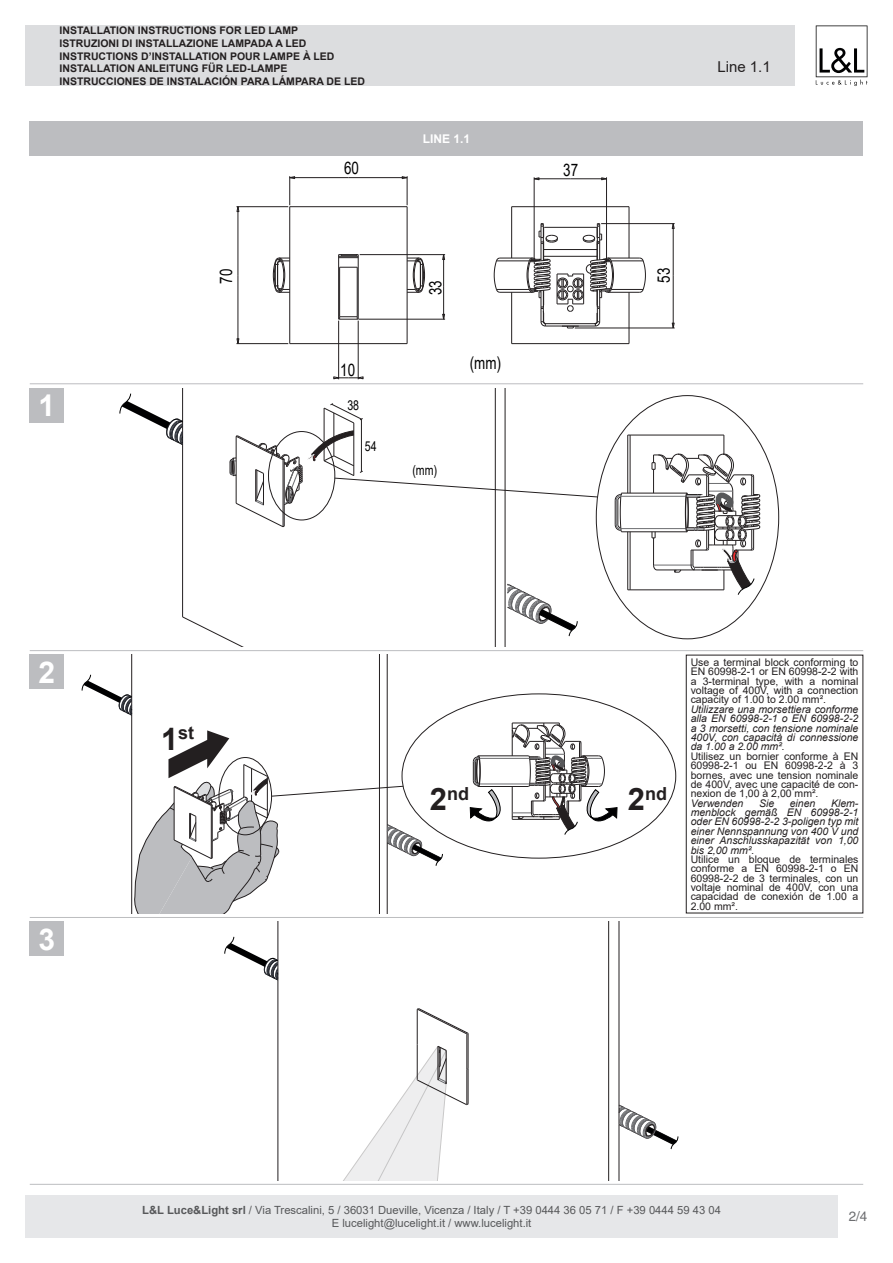
<style>
.page{position:relative;width:893px;height:1263px;background:#fff}
.page>*{position:absolute;margin:0;border:0;box-sizing:border-box;transform-origin:0 0}
.t1{font:700 30px "Arial";color:#fff}
.t2{font:700 18px "Arial";color:#231f20}
.t3{font:17.25px "Arial";color:#000001;scale:.78 1}
.t4{font:15px "Arial";color:#231f20}
.t5{font:13.65px "Arial";color:#000001;scale:.78 1}
.t6{font:13.5px "Helvetica LT Std";color:#6c6d70}
.t7{font:700 12px "Arial";color:#fff}
.t8{font:11.25px/12.8px "Arial";color:#57585a;text-align:center}
.t9{font:10.5px/9.3px "Arial";color:#231f20;text-align:justify}
.t10{font:italic 10.5px/9.3px "Arial";color:#231f20;text-align:justify}
.t11{font:700 10.5px "Arial";color:#231f20}
.s1{font-size:30.9px}
.s2{font-weight:700}
</style>
<div class="page">
<div style="left:26px;top:1195px;width:812px;height:42px;background:#e6e7e9"></div>
<hr style="left:468px;top:1034px;width:1px;height:35px;background:#231f20">
<hr style="left:417px;top:1044px;width:1px;height:35px;background:#231f20">
<hr style="left:417px;top:1009px;width:1px;height:35px;background:#231f20">
<hr style="left:467px;top:1034px;width:1px;height:35px;background:#231f20">
<svg style="left:417px;top:1008px;width:51px;height:27px"></svg>
<svg style="left:277px;top:1046px;width:192px;height:134px"></svg>
<svg style="left:620px;top:1105px;width:59px;height:45px"></svg>
<hr style="left:278px;top:922px;width:1px;height:258px;background:#231f20">
<hr style="left:619px;top:1124px;width:1px;height:56px;background:#231f20">
<hr style="left:619px;top:922px;width:1px;height:202px;background:#231f20">
<hr style="left:608px;top:922px;width:1px;height:258px;background:#231f20">
<svg style="left:224px;top:934px;width:54px;height:46px"></svg>
<div style="left:26px;top:26px;width:769px;height:60px;background:#dcdddf"></div>
<svg style="left:816px;top:26px;width:51px;height:60px"></svg>
<hr style="left:131px;top:655px;width:1px;height:258px;background:#231f20">
<hr style="left:387px;top:655px;width:1px;height:258px;background:#231f20">
<hr style="left:379px;top:655px;width:1px;height:258px;background:#231f20">
<svg style="left:81px;top:672px;width:51px;height:43px"></svg>
<svg style="left:134px;top:723px;width:483px;height:190px"></svg>
<hr style="left:505px;top:388px;width:1px;height:258px;background:#231f20">
<hr style="left:495px;top:388px;width:1px;height:258px;background:#231f20">
<svg style="left:119px;top:390px;width:641px;height:256px"></svg>
<svg style="left:273px;top:258px;width:16px;height:35px"></svg>
<svg style="left:408px;top:258px;width:17px;height:35px"></svg>
<hr style="left:289px;top:207px;width:1px;height:137px;background:#231f20">
<hr style="left:290px;top:206px;width:117px;height:1px;background:#231f20">
<hr style="left:407px;top:207px;width:1px;height:137px;background:#231f20">
<hr style="left:290px;top:343px;width:117px;height:1px;background:#231f20">
<hr style="left:358px;top:255px;width:1px;height:64px;background:#231f20">
<svg style="left:339px;top:254px;width:19px;height:4px"></svg>
<hr style="left:338px;top:255px;width:1px;height:64px;background:#231f20">
<hr style="left:339px;top:267px;width:1px;height:50px;background:#231f20">
<svg style="left:340px;top:267px;width:17px;height:1px"></svg>
<hr style="left:357px;top:267px;width:1px;height:50px;background:#231f20">
<svg style="left:339px;top:316px;width:19px;height:4px"></svg>
<hr style="left:290px;top:177px;width:58px;height:1px;background:#231f20">
<hr style="left:348px;top:177px;width:59px;height:1px;background:#231f20">
<svg style="left:289px;top:176px;width:6px;height:29px"></svg>
<svg style="left:402px;top:176px;width:6px;height:29px"></svg>
<hr style="left:236px;top:206px;width:52px;height:1px;background:#231f20">
<hr style="left:236px;top:343px;width:52px;height:1px;background:#231f20">
<hr style="left:238px;top:207px;width:1px;height:68px;background:#231f20">
<hr style="left:238px;top:275px;width:1px;height:69px;background:#231f20">
<hr style="left:338px;top:321px;width:1px;height:58px;background:#231f20">
<hr style="left:358px;top:321px;width:1px;height:58px;background:#231f20">
<svg style="left:334px;top:377px;width:29px;height:2px"></svg>
<hr style="left:359px;top:319px;width:86px;height:1px;background:#231f20">
<hr style="left:360px;top:254px;width:85px;height:1px;background:#231f20">
<hr style="left:443px;top:287px;width:1px;height:32px;background:#231f20">
<hr style="left:443px;top:255px;width:1px;height:32px;background:#231f20">
<svg style="left:442px;top:254px;width:3px;height:6px"></svg>
<svg style="left:640px;top:258px;width:5px;height:34px"></svg>
<hr style="left:608px;top:258px;width:32px;height:1px;background:#231f20">
<hr style="left:608px;top:292px;width:32px;height:1px;background:#231f20">
<hr style="left:611px;top:261px;width:32px;height:1px;background:#231f20">
<hr style="left:611px;top:289px;width:32px;height:1px;background:#231f20">
<svg style="left:494px;top:258px;width:6px;height:34px"></svg>
<hr style="left:500px;top:292px;width:33px;height:1px;background:#231f20">
<hr style="left:500px;top:258px;width:33px;height:1px;background:#231f20">
<hr style="left:496px;top:289px;width:33px;height:1px;background:#231f20">
<hr style="left:496px;top:261px;width:33px;height:1px;background:#231f20">
<hr style="left:512px;top:206px;width:117px;height:1px;background:#231f20">
<hr style="left:511px;top:292px;width:1px;height:52px;background:#231f20">
<hr style="left:511px;top:207px;width:1px;height:51px;background:#231f20">
<hr style="left:512px;top:343px;width:117px;height:1px;background:#231f20">
<hr style="left:629px;top:207px;width:1px;height:51px;background:#231f20">
<hr style="left:629px;top:292px;width:1px;height:52px;background:#231f20">
<svg style="left:527px;top:223px;width:87px;height:106px"></svg>
<hr style="left:534px;top:177px;width:1px;height:84px;background:#231f20">
<hr style="left:606px;top:177px;width:1px;height:86px;background:#231f20">
<hr style="left:534px;top:179px;width:36px;height:1px;background:#231f20">
<hr style="left:570px;top:179px;width:36px;height:1px;background:#231f20">
<hr style="left:575px;top:328px;width:100px;height:1px;background:#231f20">
<hr style="left:601px;top:223px;width:74px;height:1px;background:#231f20">
<hr style="left:673px;top:276px;width:1px;height:52px;background:#231f20">
<hr style="left:673px;top:224px;width:1px;height:52px;background:#231f20">
<div style="left:30px;top:388px;width:34px;height:34px;background:#bcbdc0"></div>
<div style="left:30px;top:121px;width:833px;height:34px;background:#bcbdc0"></div>
<div style="left:30px;top:922px;width:34px;height:34px;background:#bcbdc0"></div>
<div style="left:30px;top:655px;width:34px;height:34px;background:#bcbdc0"></div>
<hr style="left:30px;top:1184px;width:833px;height:1px;background:#bcbdc0">
<hr style="left:30px;top:917px;width:833px;height:1px;background:#bcbdc0">
<hr style="left:30px;top:650px;width:833px;height:1px;background:#bcbdc0">
<hr style="left:30px;top:383px;width:833px;height:1px;background:#bcbdc0">
<div style="left:686px;top:655px;width:177px;height:258px;border:1px solid #231f20"></div>
<p class="t11" style="left:60px;top:23px;width:240px">INSTALLATION INSTRUCTIONS FOR LED LAMP</p>
<p class="t11" style="left:60px;top:36px;width:248px">ISTRUZIONI DI INSTALLAZIONE LAMPADA A LED</p>
<p class="t11" style="left:60px;top:49px;width:276px">INSTRUCTIONS D’INSTALLATION POUR LAMPE À LED</p>
<p class="t11" style="left:60px;top:61px;width:229px">INSTALLATION ANLEITUNG FÜR LED-LAMPE</p>
<p class="t11" style="left:60px;top:74px;width:307px">INSTRUCCIONES DE INSTALACIÓN PARA LÁMPARA DE LED</p>
<p class="t3" style="left:344px;top:156px;width:21px">60</p>
<p class="t7" style="left:423px;top:130px;width:49px">LINE 1.1</p>
<p class="t1" style="left:38px;top:384px;width:18px">1</p>
<p class="t3" style="left:214px;top:284px;width:21px;rotate:-90deg">70</p>
<p class="t3" style="left:340px;top:358px;width:21px">10</p>
<p class="t5" style="left:347px;top:395px;width:17px">38</p>
<p class="t5" style="left:365px;top:437px;width:17px">54</p>
<p class="t3" style="left:424px;top:295px;width:21px;rotate:-90deg">33</p>
<p class="t3" style="left:470px;top:351px;width:42px">(mm)</p>
<p class="t5" style="left:412px;top:460px;width:33px">(mm)</p>
<p class="t3" style="left:563px;top:158px;width:21px">37</p>
<p class="t4" style="left:717px;top:56px;width:55px">Line 1.1</p>
<p class="t3" style="left:652px;top:283px;width:21px;rotate:-90deg">53</p>
<p class="t1" style="left:38px;top:651px;width:18px">2</p>
<p class="t1" style="left:38px;top:918px;width:18px">3</p>
<p class="t2" style="left:161px;top:720px;width:35px"><span class="s1">1</span>st</p>
<p class="t2" style="left:430px;top:781px;width:41px"><span class="s1">2</span>nd</p>
<p class="t2" style="left:628px;top:781px;width:41px"><span class="s1">2</span>nd</p>
<p class="t9" style="left:691px;top:658px;width:169px">Use a terminal block conforming to EN 60998-2-1 or EN 60998-2-2 with a 3-terminal type, with a nominal voltage of 400V, with a connection capacity of 1.00 to 2.00 mm².</p>
<p class="t10" style="left:691px;top:705px;width:169px">Utilizzare una morsettiera conforme alla EN 60998-2-1 o EN 60998-2-2 a 3 morsetti, con tensione nominale 400V, con capacità di connessione da 1.00 a 2.00 mm².</p>
<p class="t9" style="left:691px;top:751px;width:169px">Utilisez un bornier conforme à EN 60998-2-1 ou EN 60998-2-2 à 3 bornes, avec une tension nominale de 400V, avec une capacité de con&shy;nexion de 1,00 à 2,00 mm².</p>
<p class="t10" style="left:691px;top:798px;width:54px">Verwenden</p>
<p class="t10" style="left:759px;top:798px;width:17px">Sie</p>
<p class="t10" style="left:790px;top:798px;width:27px">einen</p>
<p class="t10" style="left:691px;top:798px;width:169px;text-indent:140px">Klem&shy;menblock gemäß EN 60998-2-1 oder EN 60998-2-2 3-poligen typ mit einer Nennspannung von 400 V und einer Anschlusskapazität von 1,00 bis 2,00 mm².</p>
<p class="t9" style="left:691px;top:854px;width:169px">Utilice un bloque de terminales conforme a EN 60998-2-1 o EN 60998-2-2 de 3 terminales, con un voltaje nominal de 400V, con una capacidad de conexión de 1.00 a 2.00 mm².</p>
<p class="t8" style="left:142px;top:1203px;width:580px"><span class="s2">L&amp;L Luce&amp;Light srl</span> / Via Trescalini, 5 / 36031 Dueville, Vicenza / Italy / T +39 0444 36 05 71 / F +39 0444 59 43 04<br>E lucelight@lucelight.it / www.lucelight.it</p>
<p class="t6" style="left:849px;top:1208px;width:20px">2/4</p>
</div>
